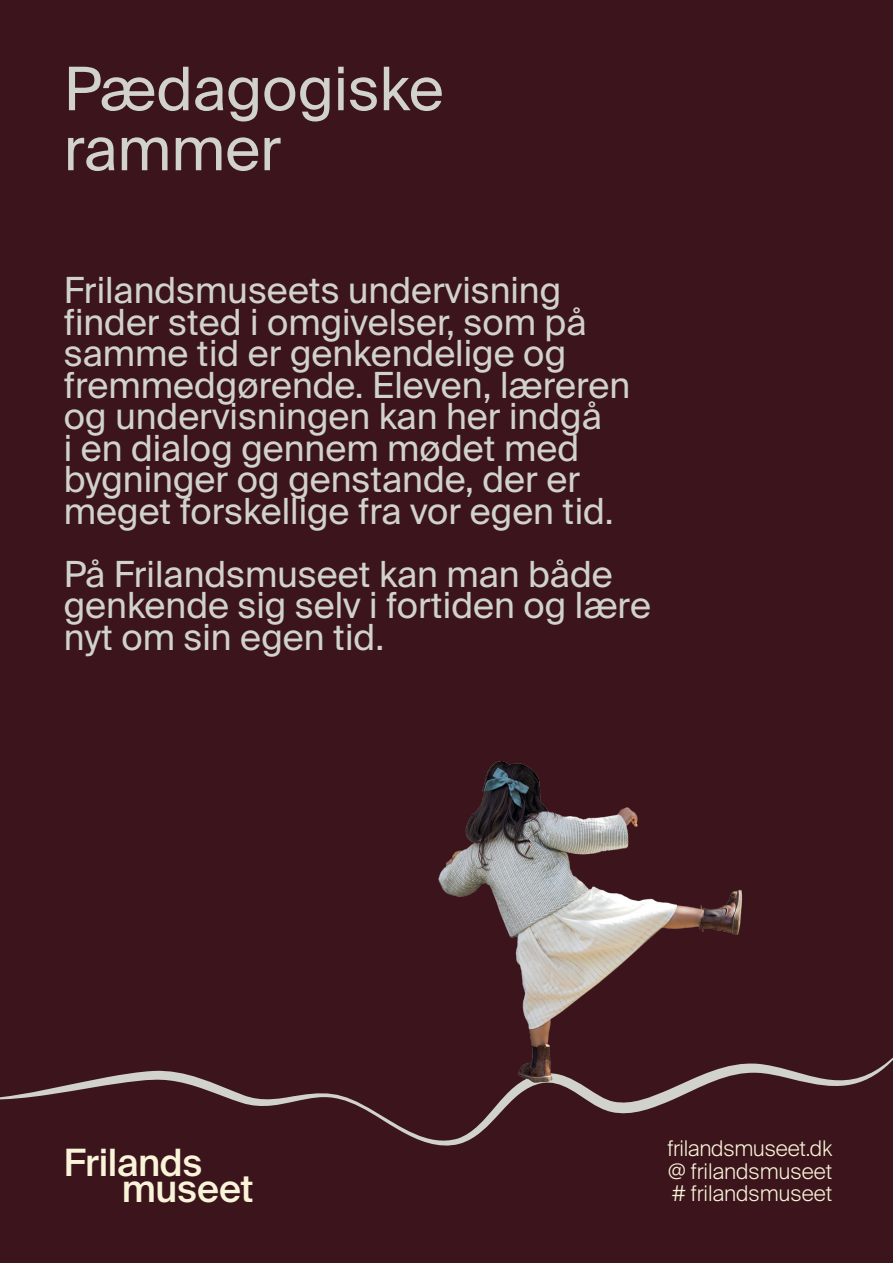
<style>
.page{position:relative;width:893px;height:1263px;background:#3b151b}
.page>*{position:absolute;margin:0;border:0;box-sizing:border-box;transform-origin:0 0}
.t1{font:60px/60px "Suisse Intl";color:#d1d2cc}
.t2{font:500 37.65px "Suisse Intl";letter-spacing:-.01em;color:#f9f3d9}
.t3{font:36px/31.5px "Suisse Intl";color:#d1d2cc}
.t4{font:300 21.6px/22.5px "Suisse Intl";color:#f9f3d9;text-align:justify}
</style>
<div class="page">
<svg style="left:0;top:1057px;width:893px;height:89px"></svg>
<img style="left:401px;top:761px;width:350px;height:338px">
<h1 class="t1" style="left:64px;top:60px;width:381px">Pædagogiske rammer</h1>
<p class="t3" style="left:64px;top:275px;width:568px">Frilandsmuseets undervisning finder sted i omgivelser, som på samme tid er genkendelige og fremmedgørende. Eleven, læreren og undervisningen kan her indgå<br>i en dialog gennem mødet med bygninger og genstande, der er meget forskellige fra vor egen tid.</p>
<p class="t3" style="left:64px;top:558px;width:589px">På Frilandsmuseet kan man både genkende sig selv i fortiden og lære nyt om sin egen tid.</p>
<p class="t2" style="left:64px;top:1141px;width:140px">Frilands</p>
<p class="t2" style="left:122px;top:1166px;width:133px">museet</p>
<p class="t4" style="left:667px;top:1138px;width:167px">frilandsmuseet.dk @ frilandsmuseet # frilandsmuseet</p>
</div>
